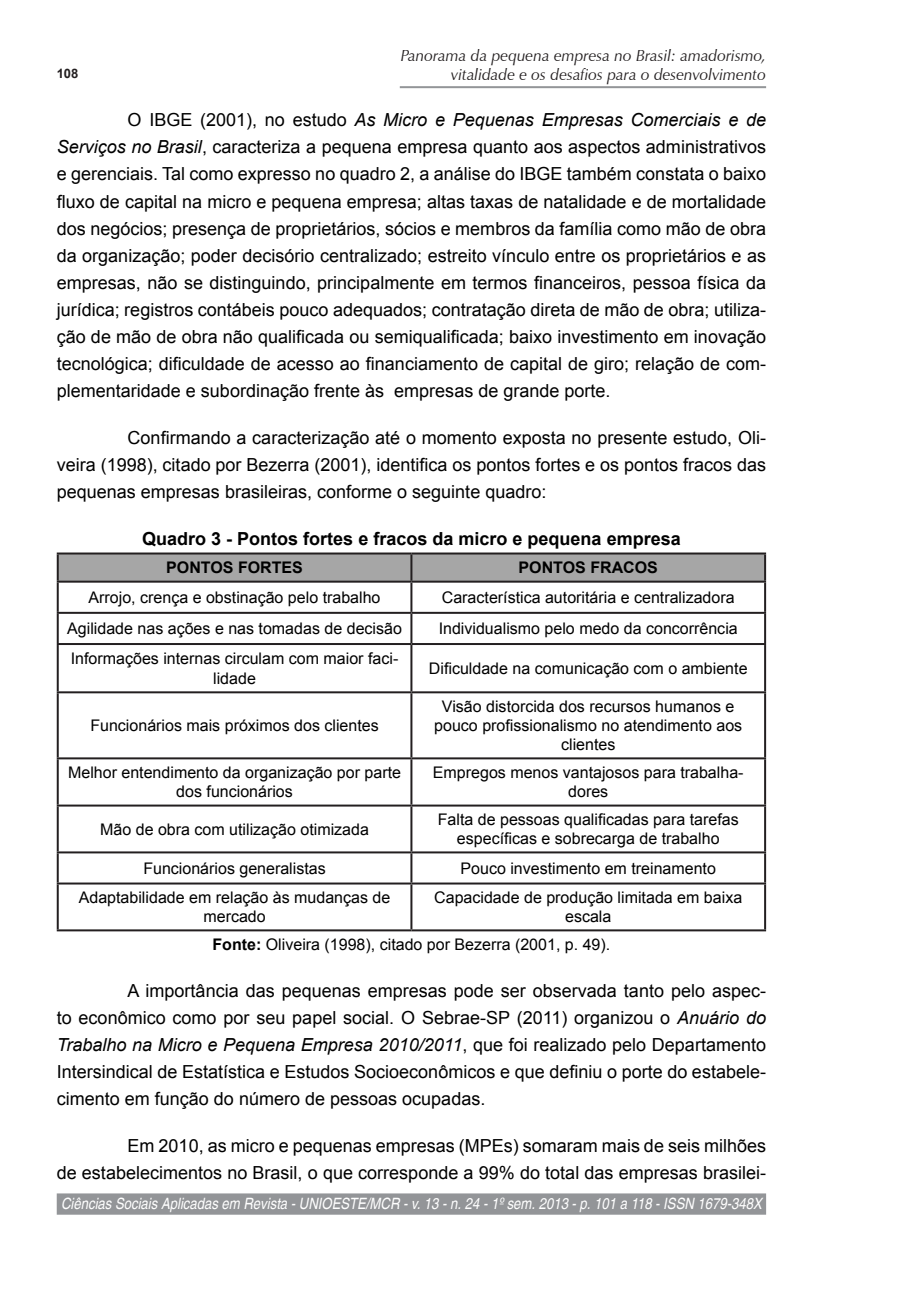
<style>
.page{position:relative;width:908px;height:1304px;background:#fff}
.page>*{position:absolute;margin:0;border:0;box-sizing:border-box;transform-origin:0 0}
.Default{font:18px/27px "Arial";color:#000;text-align:justify}
.Default-2{font:700 18px "Arial";color:#000}
.Default-3{font:16px/19.2px "Arial";color:#000;text-align:center}
.t1{font:italic 16px/19.2px "Zapf Humanist 601 BT";color:#231f20;text-align:right}
.Default-4{font:700 16px "Arial";color:#000}
.t2{font:italic 15.6px "Switzerland";color:#fff;scale:.84 1}
.t3{font:700 13px "Arial";color:#231f20}
.s1{font-style:italic}
.s2{font-weight:700}
</style>
<div class="page">
<div style="left:57px;top:1193px;width:708px;height:22px;background:#939598;border:2px solid #939598"></div>
<hr style="left:399px;top:86px;width:366px;height:2px;background:#939598">
<svg style="left:59px;top:554px;width:704px;height:27px;background:#a1a1a1"></svg>
<hr style="left:57px;top:552px;width:354px;height:2px;background:#231f20">
<hr style="left:57px;top:554px;width:2px;height:27px;background:#231f20">
<hr style="left:411px;top:552px;width:354px;height:2px;background:#231f20">
<hr style="left:410px;top:554px;width:2px;height:27px;background:#231f20">
<hr style="left:763px;top:554px;width:2px;height:27px;background:#231f20">
<hr style="left:57px;top:581px;width:354px;height:2px;background:#231f20">
<hr style="left:57px;top:583px;width:2px;height:29px;background:#231f20">
<hr style="left:411px;top:581px;width:354px;height:2px;background:#231f20">
<hr style="left:410px;top:583px;width:2px;height:29px;background:#231f20">
<hr style="left:763px;top:583px;width:2px;height:29px;background:#231f20">
<hr style="left:57px;top:612px;width:354px;height:2px;background:#231f20">
<hr style="left:57px;top:614px;width:2px;height:29px;background:#231f20">
<hr style="left:411px;top:612px;width:354px;height:2px;background:#231f20">
<hr style="left:410px;top:614px;width:2px;height:29px;background:#231f20">
<hr style="left:763px;top:614px;width:2px;height:29px;background:#231f20">
<hr style="left:57px;top:643px;width:354px;height:2px;background:#231f20">
<hr style="left:57px;top:645px;width:2px;height:46px;background:#231f20">
<hr style="left:411px;top:643px;width:354px;height:2px;background:#231f20">
<hr style="left:410px;top:645px;width:2px;height:46px;background:#231f20">
<hr style="left:763px;top:645px;width:2px;height:46px;background:#231f20">
<hr style="left:57px;top:691px;width:354px;height:2px;background:#231f20">
<hr style="left:57px;top:693px;width:2px;height:64px;background:#231f20">
<hr style="left:411px;top:691px;width:354px;height:2px;background:#231f20">
<hr style="left:410px;top:693px;width:2px;height:64px;background:#231f20">
<hr style="left:763px;top:693px;width:2px;height:64px;background:#231f20">
<hr style="left:57px;top:757px;width:354px;height:2px;background:#231f20">
<hr style="left:57px;top:759px;width:2px;height:46px;background:#231f20">
<hr style="left:411px;top:757px;width:354px;height:2px;background:#231f20">
<hr style="left:410px;top:759px;width:2px;height:46px;background:#231f20">
<hr style="left:763px;top:759px;width:2px;height:46px;background:#231f20">
<hr style="left:57px;top:805px;width:354px;height:2px;background:#231f20">
<hr style="left:57px;top:807px;width:2px;height:44px;background:#231f20">
<hr style="left:411px;top:805px;width:354px;height:2px;background:#231f20">
<hr style="left:410px;top:807px;width:2px;height:44px;background:#231f20">
<hr style="left:763px;top:807px;width:2px;height:44px;background:#231f20">
<hr style="left:57px;top:851px;width:354px;height:2px;background:#231f20">
<hr style="left:57px;top:853px;width:2px;height:29px;background:#231f20">
<hr style="left:411px;top:851px;width:354px;height:2px;background:#231f20">
<hr style="left:410px;top:853px;width:2px;height:29px;background:#231f20">
<hr style="left:763px;top:853px;width:2px;height:29px;background:#231f20">
<hr style="left:57px;top:882px;width:354px;height:2px;background:#231f20">
<hr style="left:57px;top:884px;width:2px;height:45px;background:#231f20">
<hr style="left:411px;top:882px;width:354px;height:2px;background:#231f20">
<hr style="left:410px;top:884px;width:2px;height:45px;background:#231f20">
<hr style="left:763px;top:884px;width:2px;height:45px;background:#231f20">
<hr style="left:57px;top:929px;width:354px;height:2px;background:#231f20">
<hr style="left:411px;top:929px;width:354px;height:2px;background:#231f20">
<p class="t1" style="left:400px;top:46px;width:366px">Panorama da pequena empresa no Brasil: amadorismo, vitalidade e os desafios para o desenvolvimento</p>
<p class="Default" style="left:57px;top:107px;width:710px;text-indent:71px">O IBGE (2001), no estudo <span class="s1">As Micro e Pequenas Empresas Comerciais e de Serviços no Brasil</span>, caracteriza a pequena empresa quanto aos aspectos administrativos e gerenciais. Tal como expresso no quadro 2, a análise do IBGE também constata o baixo fluxo de capital na micro e pequena empresa; altas taxas de natalidade e de mortalidade dos negócios; presença de proprietários, sócios e membros da família como mão de obra da organização; poder decisório centralizado; estreito vínculo entre os proprietários e as empresas, não se distinguindo, principalmente em termos financeiros, pessoa física da jurídica; registros contábeis pouco adequados; contratação direta de mão de obra; utiliza&shy;ção de mão de obra não qualificada ou semiqualificada; baixo investimento em inovação tecnológica; dificuldade de acesso ao financiamento de capital de giro; relação de com&shy;plementaridade e subordinação frente às empresas de grande porte.</p>
<p class="Default" style="left:57px;top:424px;width:710px;text-indent:71px">Confirmando a caracterização até o momento exposta no presente estudo, Oli&shy;veira (1998), citado por Bezerra (2001), identifica os pontos fortes e os pontos fracos das pequenas empresas brasileiras, conforme o seguinte quadro:</p>
<p class="Default-2" style="left:142px;top:526px;width:540px">Quadro 3 - Pontos fortes e fracos da micro e pequena empresa</p>
<p class="Default-4" style="left:166px;top:557px;width:138px">PONTOS FORTES</p>
<p class="Default-4" style="left:518px;top:557px;width:141px">PONTOS FRACOS</p>
<p class="Default-3" style="left:88px;top:588px;width:293px">Arrojo, crença e obstinação pelo trabalho</p>
<p class="Default-3" style="left:441px;top:588px;width:294px">Característica autoritária e centralizadora</p>
<p class="Default-3" style="left:67px;top:619px;width:336px">Agilidade nas ações e nas tomadas de decisão</p>
<p class="Default-3" style="left:438px;top:619px;width:300px">Individualismo pelo medo da concorrência</p>
<p class="Default-3" style="left:71px;top:649px;width:329px">Informações internas circulam com maior faci&shy;lidade</p>
<p class="Default-3" style="left:428px;top:659px;width:320px">Dificuldade na comunicação com o ambiente</p>
<p class="Default-3" style="left:90px;top:716px;width:290px">Funcionários mais próximos dos clientes</p>
<p class="t3" style="left:57px;top:64px;width:23px">108</p>
<p class="Default-3" style="left:434px;top:697px;width:309px">Visão distorcida dos recursos humanos e pouco profissionalismo no atendimento aos clientes</p>
<p class="Default-3" style="left:68px;top:763px;width:334px">Melhor entendimento da organização por parte dos funcionários</p>
<p class="Default-3" style="left:432px;top:763px;width:312px">Empregos menos vantajosos para trabalha&shy;dores</p>
<p class="Default-3" style="left:100px;top:820px;width:270px">Mão de obra com utilização otimizada</p>
<p class="Default-3" style="left:437px;top:810px;width:302px">Falta de pessoas qualificadas para tarefas específicas e sobrecarga de trabalho</p>
<p class="Default-3" style="left:143px;top:859px;width:184px">Funcionários generalistas</p>
<p class="Default-3" style="left:460px;top:859px;width:257px">Pouco investimento em treinamento</p>
<p class="Default-3" style="left:79px;top:888px;width:313px">Adaptabilidade em relação às mudanças de mercado</p>
<p class="Default-3" style="left:434px;top:888px;width:309px">Capacidade de produção limitada em baixa escala</p>
<p class="Default-3" style="left:212px;top:935px;width:399px"><span class="s2">Fonte:</span> Oliveira (1998), citado por Bezerra (2001, p. 49).</p>
<p class="Default" style="left:57px;top:978px;width:710px;text-indent:71px">A importância das pequenas empresas pode ser observada tanto pelo aspec&shy;to econômico como por seu papel social. O Sebrae-SP (2011) organizou o <span class="s1">Anuário do Trabalho na Micro e Pequena Empresa 2010/2011</span>, que foi realizado pelo Departamento Intersindical de Estatística e Estudos Socioeconômicos e que definiu o porte do estabele&shy;cimento em função do número de pessoas ocupadas.</p>
<p class="Default" style="left:57px;top:1133px;width:710px;text-align:right">Em 2010, as micro e pequenas empresas (MPEs) somaram mais de seis milhões<br>de estabelecimentos no Brasil, o que corresponde a 99% do total das empresas brasilei-</p>
<p class="t2" style="left:61px;top:1194px;width:835px">Ciências Sociais Aplicadas em Revista - UNIOESTE/MCR - v. 13 - n. 24 - 1º sem. 2013 - p. 101 a 118 - ISSN 1679-348X</p>
</div>
